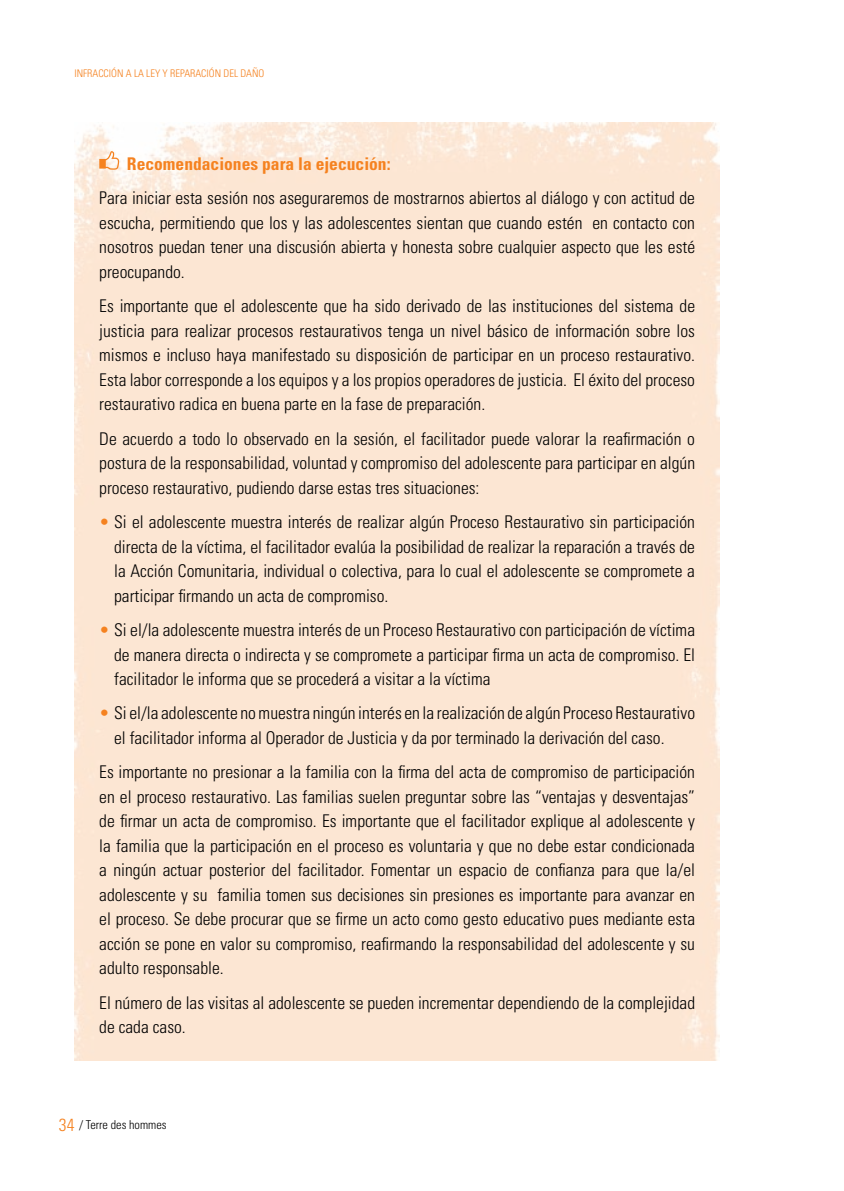
<style>
.page{position:relative;width:844px;height:1191px;background:#fff}
.page>*{position:absolute;margin:0;border:0;box-sizing:border-box;transform-origin:0 0}
.t1{font:300 condensed 17.5px/24.5px "Univers LT Std";color:#000;text-align:justify}
.t2{font:700 condensed 17.5px "Univers LT Std";color:#f58220}
.t3{font:300 condensed 17.5px "Univers LT Std";color:#f58220}
.t4{font:300 condensed 12.25px "Univers LT Std";color:#000}
.t5{font:300 condensed 10.5px "Univers LT Std";color:#f58220}
.s1{color:#f58220}
</style>
<div class="page">
<svg style="left:99px;top:151px;width:21px;height:19px"></svg>
<p class="t5" style="left:74px;top:67px;width:191px">INFRACCIÓN A LA LEY Y REPARACIÓN DEL DAÑO</p>
<p class="t2" style="left:127px;top:153px;width:265px">Recomendaciones para la ejecución:</p>
<p class="t1" style="left:99px;top:186px;width:597px">Para iniciar esta sesión nos aseguraremos de mostrarnos abiertos al diálogo y con actitud de escucha, permitiendo que los y las adolescentes sientan que cuando estén en contacto con nosotros puedan tener una discusión abierta y honesta sobre cualquier aspecto que les esté preocupando.</p>
<p class="t1" style="left:99px;top:294px;width:597px">Es importante que el adolescente que ha sido derivado de las instituciones del sistema de justicia para realizar procesos restaurativos tenga un nivel básico de información sobre los mismos e incluso haya manifestado su disposición de participar en un proceso restaurativo.<br>Esta labor corresponde a los equipos y a los propios operadores de justicia. El éxito del proceso restaurativo radica en buena parte en la fase de preparación.</p>
<p class="t1" style="left:99px;top:426px;width:597px">De acuerdo a todo lo observado en la sesión, el facilitador puede valorar la reafirmación o postura de la responsabilidad, voluntad y compromiso del adolescente para participar en algún proceso restaurativo, pudiendo darse estas tres situaciones:</p>
<p class="t1" style="left:114px;top:509px;width:582px;text-indent:-15px"><span class="s1">•</span> Si el adolescente muestra interés de realizar algún Proceso Restaurativo sin participación directa de la víctima, el facilitador evalúa la posibilidad de realizar la reparación a través de la Acción Comunitaria, individual o colectiva, para lo cual el adolescente se compromete a participar firmando un acta de compromiso.</p>
<p class="t1" style="left:114px;top:617px;width:582px;text-indent:-15px"><span class="s1">•</span> Si el/la adolescente muestra interés de un Proceso Restaurativo con participación de víctima de manera directa o indirecta y se compromete a participar firma un acta de compromiso. El facilitador le informa que se procederá a visitar a la víctima</p>
<p class="t1" style="left:114px;top:701px;width:582px;text-indent:-15px"><span class="s1">•</span> Si el/la adolescente no muestra ningún interés en la realización de algún Proceso Restaurativo el facilitador informa al Operador de Justicia y da por terminado la derivación del caso.</p>
<p class="t1" style="left:99px;top:760px;width:597px">Es importante no presionar a la familia con la firma del acta de compromiso de participación en el proceso restaurativo. Las familias suelen preguntar sobre las “ventajas y desventajas” de firmar un acta de compromiso. Es importante que el facilitador explique al adolescente y la familia que la participación en el proceso es voluntaria y que no debe estar condicionada a ningún actuar posterior del facilitador. Fomentar un espacio de confianza para que la/el adolescente y su familia tomen sus decisiones sin presiones es importante para avanzar en el proceso. Se debe procurar que se firme un acto como gesto educativo pues mediante esta acción se pone en valor su compromiso, reafirmando la responsabilidad del adolescente y su adulto responsable.</p>
<p class="t1" style="left:99px;top:990px;width:597px">El número de las visitas al adolescente se pueden incrementar dependiendo de la complejidad de cada caso.</p>
<p class="t3" style="left:59px;top:1114px;width:17px">34</p>
<p class="t4" style="left:79px;top:1117px;width:89px">/ Terre des hommes</p>
</div>
